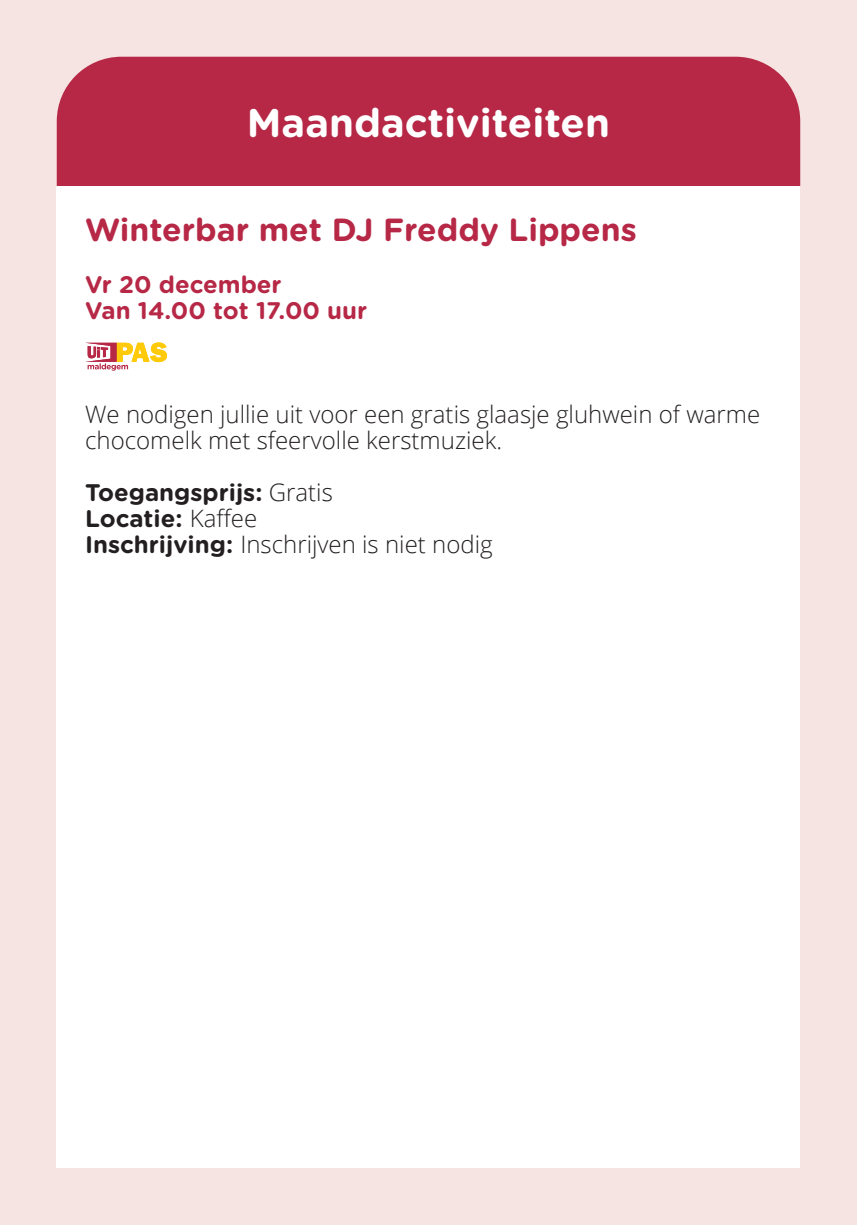
<style>
.page{position:relative;width:857px;height:1225px;background:#fff}
.page>*{position:absolute;margin:0;border:0;box-sizing:border-box;transform-origin:0 0}
.t1{font:700 40px "Gotham Rounded";color:#fff}
.t2{font:700 32px "Gotham Rounded";color:#b62846}
.t3{font:300 24px/26px "Open Sans";color:#231f20}
.t4{font:700 24px/26px "Gotham Rounded";color:#231f20}
.t5{font:700 24px/26px "Gotham Rounded";color:#b62846}
.s1{font-family:"Open Sans";font-weight:300}
.s2{font-family:"Gotham Rounded";font-weight:700}
</style>
<div class="page">
<div style="left:0;top:0;width:856px;height:1225px;background:#f5e4e1"></div>
<hr style="left:856px;top:0;width:1px;height:1225px;background:#f5e4e1">
<div style="left:57px;top:57px;width:742px;height:129px;background:#b62846"></div>
<div style="left:57px;top:187px;width:742px;height:981px;background:#fff"></div>
<svg style="left:85px;top:342px;width:82px;height:29px"></svg>
<h1 class="t1" style="left:247px;top:94px;width:364px">Maandactiviteiten</h1>
<h2 class="t2" style="left:85px;top:206px;width:553px">Winterbar met DJ Freddy Lippens</h2>
<p class="t5" style="left:85px;top:270px;width:283px">Vr 20 december<br>Van 14.00 tot 17.00 uur</p>
<p class="t3" style="left:85px;top:400px;width:676px">We nodigen jullie uit voor een gratis glaasje gluhwein of warme chocomelk met sfeervolle kerstmuziek.</p>
<p class="t4" style="left:85px;top:478px;width:249px">Toegangsprijs: <span class="s1">Gratis<br></span>Locatie: <span class="s1">Kaffee</span></p>
<p class="t3" style="left:85px;top:530px;width:409px"><span class="s2">Inschrijving:</span> Inschrijven is niet nodig</p>
</div>
